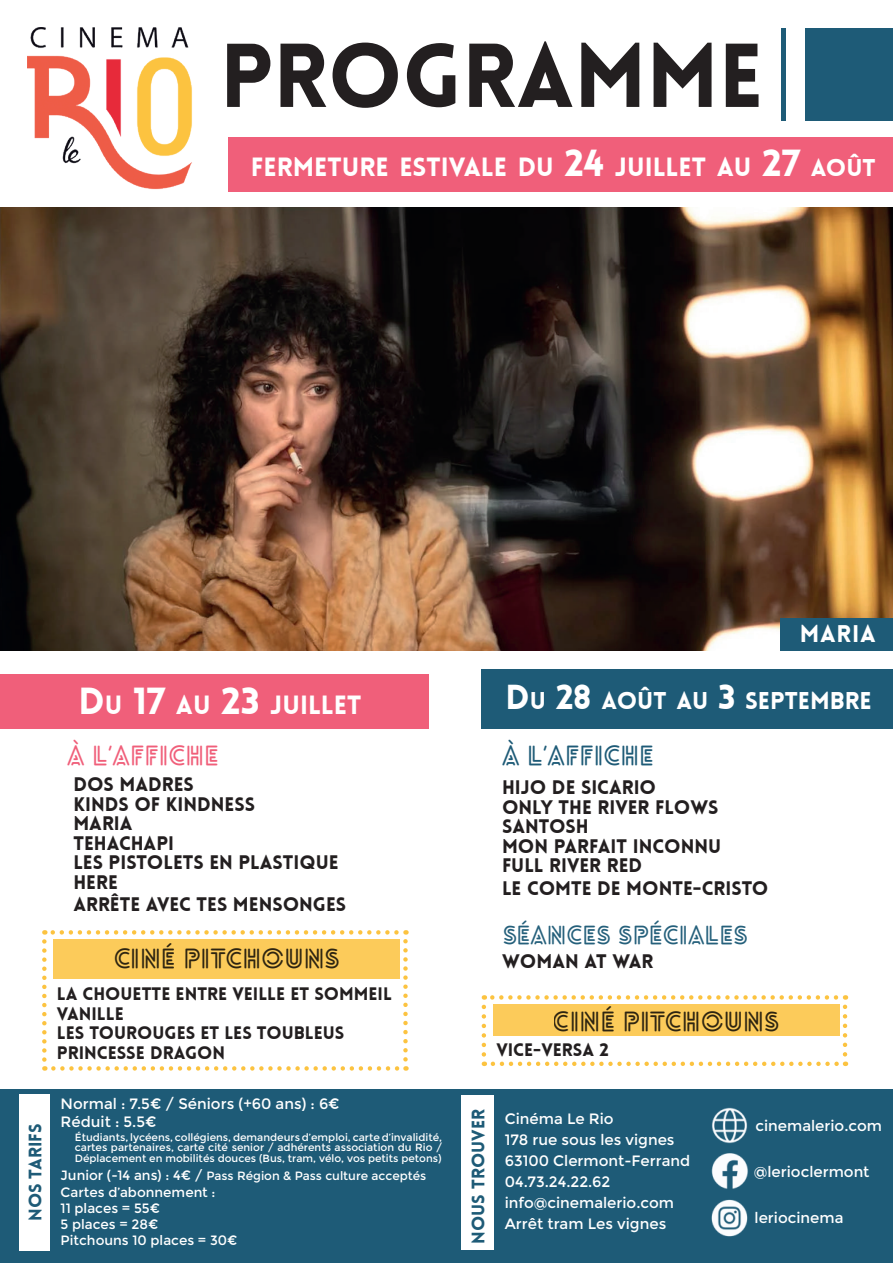
<style>
.page{position:relative;width:893px;height:1263px;background:#fff}
.page>*{position:absolute;margin:0;border:0;box-sizing:border-box;transform-origin:0 0}
.t1{font:900 88.5px "Lovelo";color:#231f20}
.t2{font:700 27px "Lovelo Line";color:#000001}
.t3{font:700 27px "Lovelo Line";color:#f05f7a}
.t4{font:700 27px "Lovelo Line";color:#1e5b77}
.t5{font:900 26.25px "Lovelo";color:#fff}
.t6{font:700 25.5px "Lovelo Line";color:#1e5b77}
.t7{font:900 24.15px "Lovelo";color:#fff}
.t8{font:900 24px "Lovelo";letter-spacing:.03em;color:#fff}
.t9{font:900 19.5px/19.5px "Lovelo";color:#231f20}
.t10{font:900 18px/19.5px "Lovelo";color:#231f20}
.t11{font:900 18px "Lovelo";color:#1e5b77}
.t12{font:15px/21px "Montserrat";color:#fff}
.t13{font:13.5px/16.2px "Montserrat";color:#fff}
.t14{font:12px "Montserrat";color:#fff}
.t15{font:10.5px/10.5px "Montserrat";color:#fff;text-align:justify}
.s1{font-size:37.5px}
.s2{font-size:24.15px}
.s3{font-size:13.5px}
.s4{font-size:34.5px}
</style>
<div class="page">
<img style="left:28px;top:28px;width:164px;height:162px">
<div style="left:0;top:1089px;width:893px;height:174px;background:#1e5b77"></div>
<div style="left:20px;top:1094px;width:30px;height:156px;background:#fff"></div>
<div style="left:462px;top:1095px;width:32px;height:155px;background:#fff"></div>
<img style="left:0;top:207px;width:893px;height:444px">
<div style="left:780px;top:618px;width:113px;height:33px;background:#1e5b77"></div>
<div style="left:0;top:674px;width:428px;height:54px;background:#f05f7a"></div>
<div style="left:806px;top:28px;width:87px;height:92px;background:#1e5b77"></div>
<hr style="left:781px;top:28px;width:4px;height:92px;background:#1e5b77">
<img style="left:712px;top:1107px;width:35px;height:37px">
<img style="left:711px;top:1153px;width:37px;height:36px">
<img style="left:711px;top:1199px;width:37px;height:38px">
<svg style="left:42px;top:941px;width:5px;height:130px"></svg>
<svg style="left:53px;top:1066px;width:353px;height:5px"></svg>
<svg style="left:403px;top:930px;width:5px;height:129px"></svg>
<svg style="left:44px;top:930px;width:352px;height:5px"></svg>
<div style="left:53px;top:940px;width:347px;height:39px;background:#fccb5a"></div>
<div style="left:482px;top:669px;width:411px;height:59px;background:#1e5b77"></div>
<svg style="left:482px;top:1007px;width:4px;height:59px"></svg>
<svg style="left:493px;top:1061px;width:353px;height:5px"></svg>
<svg style="left:843px;top:995px;width:4px;height:59px"></svg>
<svg style="left:484px;top:995px;width:352px;height:5px"></svg>
<div style="left:493px;top:1005px;width:346px;height:31px;background:#fccb5a"></div>
<div style="left:228px;top:137px;width:665px;height:54px;background:#f05f7a"></div>
<h1 class="t1" style="left:220px;top:25px;width:545px">PROGRAMME</h1>
<h3 class="t5" style="left:251px;top:152px;width:626px">FERMETURE ESTIVALE DU <span class="s1">24</span> JUILLET AU <span class="s1">27</span> <span class="s2">AOÛT</span></h3>
<h3 class="t11" style="left:25px;top:1221px;width:99px;rotate:-90deg">NOS TARIFS</h3>
<h3 class="t5" style="left:78px;top:689px;width:285px"><span class="s1">D</span>U <span class="s1">17</span> AU <span class="s1">23</span> JUILLET</h3>
<h2 class="t3" style="left:67px;top:740px;width:154px">À L’AFFICHE</h2>
<h3 class="t9" style="left:73px;top:775px;width:267px">DOS MADRES<br>KINDS OF KINDNESS<br>MARIA<br>TEHACHAPI<br>LES PISTOLETS EN PLASTIQUE<br>HERE</h3>
<h3 class="t9" style="left:73px;top:895px;width:274px">ARRÊTE AVEC TES MENSONGES</h3>
<h2 class="t2" style="left:113px;top:943px;width:228px">CINÉ PITCHOUNS</h2>
<h3 class="t10" style="left:57px;top:984px;width:337px">LA CHOUETTE ENTRE VEILLE ET SOMMEIL<br>VANILLE<br>LES TOUROUGES ET LES TOUBLEUS<br>PRINCESSE DRAGON</h3>
<h3 class="t12" style="left:61px;top:1095px;width:281px;line-height:18px">Normal : 7.5€ / Séniors (+60 ans) : 6€<br>Réduit : 5.5€</h3>
<p class="t15" style="left:75px;top:1132px;width:369px">Étudiants, lycéens, collégiens, demandeurs d’emploi, carte d’invalidité, cartes partenaires, carte cité senior / adhérents association du Rio / Déplacement en mobilités douces (Bus, tram, vélo, vos petits petons)</p>
<p class="t14" style="left:61px;top:1169px;width:367px"><span class="s3">Junior (-14 ans) : 4€ /</span> Pass Région &amp; Pass culture acceptés</p>
<p class="t13" style="left:61px;top:1184px;width:178px">Cartes d’abonnement :<br>11 places = 55€<br>5 places = 28€<br>Pitchouns 10 places = 30€</p>
<h3 class="t8" style="left:800px;top:620px;width:77px">MARIA</h3>
<h3 class="t7" style="left:505px;top:687px;width:368px"><span class="s4">D</span>U <span class="s4">28</span> AOÛT AU <span class="s4">3</span> SEPTEMBRE</h3>
<h2 class="t4" style="left:502px;top:740px;width:154px">À L’AFFICHE</h2>
<h3 class="t9" style="left:502px;top:778px;width:221px">HIJO DE SICARIO<br>ONLY THE RIVER FLOWS<br>SANTOSH<br>MON PARFAIT INCONNU<br>FULL RIVER RED</h3>
<h3 class="t9" style="left:502px;top:878px;width:268px">LE COMTE DE MONTE-CRISTO</h3>
<h3 class="t6" style="left:502px;top:921px;width:247px">SÉANCES SPÉCIALES</h3>
<h3 class="t9" style="left:502px;top:951px;width:153px">WOMAN AT WAR</h3>
<h2 class="t2" style="left:553px;top:1006px;width:228px">CINÉ PITCHOUNS</h2>
<h3 class="t10" style="left:496px;top:1040px;width:114px">VICE-VERSA 2</h3>
<h3 class="t11" style="left:468px;top:1244px;width:136px;rotate:-90deg">NOUS TROUVER</h3>
<h3 class="t12" style="left:505px;top:1108px;width:187px">Cinéma Le Rio<br>178 rue sous les vignes<br>63100 Clermont-Ferrand<br>04.73.24.22.62 info@cinemalerio.com<br>Arrêt tram Les vignes</h3>
<h3 class="t12" style="left:755px;top:1115px;width:128px">cinemalerio.com</h3>
<h3 class="t12" style="left:754px;top:1161px;width:117px">@lerioclermont</h3>
<h3 class="t12" style="left:755px;top:1207px;width:90px">leriocinema</h3>
</div>
